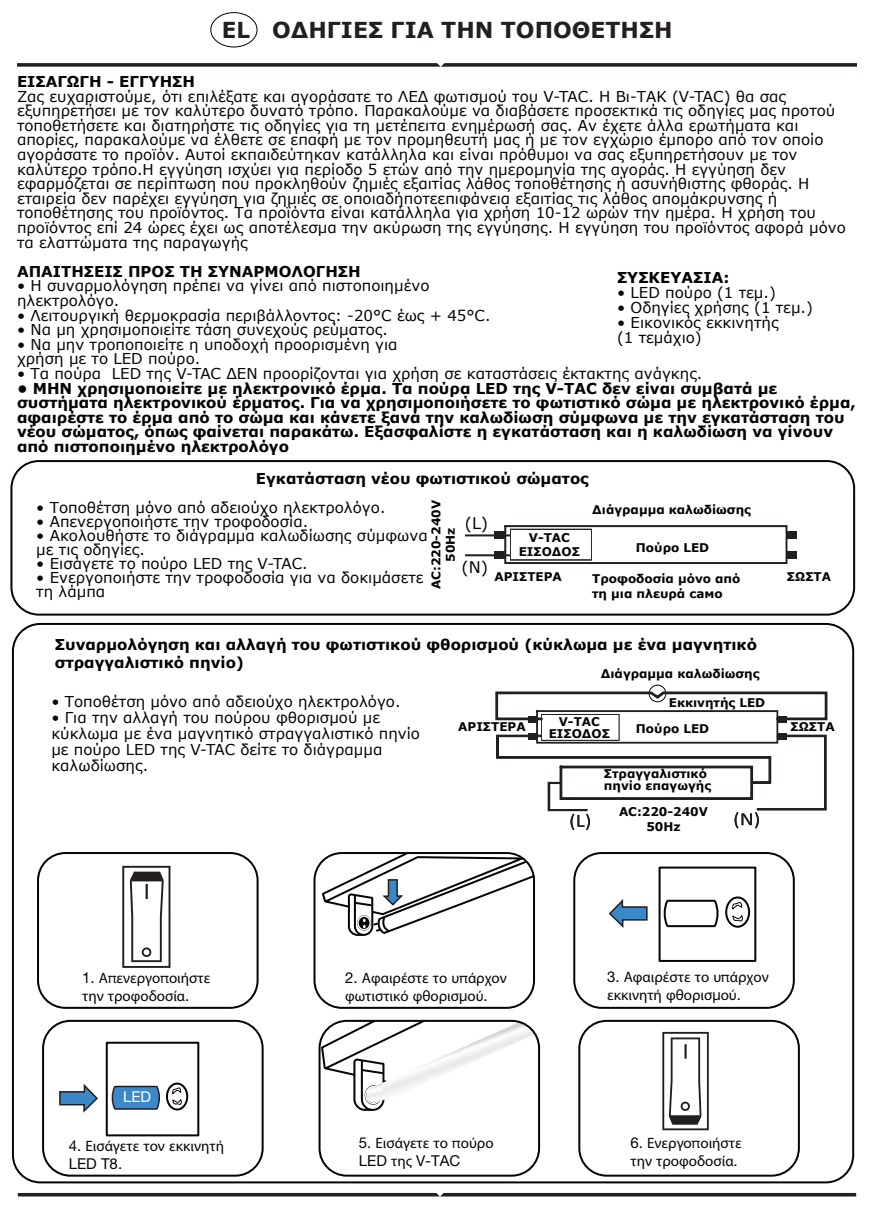
<style>
.page{position:relative;width:874px;height:1225px;background:#fff}
.page>*{position:absolute;margin:0;border:0;box-sizing:border-box;transform-origin:0 0}
.t1{font:700 22px "Verdana";color:#231f20}
.t2{font:16px "Verdana";color:#040503}
.t3{font:15px/14.6px "Verdana";color:#050504}
.t4{font:700 15px/14.6px "Verdana";color:#050504}
.t5{font:15px/16px "Verdana";color:#040504}
.t6{font:15px/18px "Myriad Pro";color:#050504}
.t7{font:700 15px/18px "Verdana";color:#040503}
.t8{font:15px "Helvetica Neue LT Pro";color:#050504}
.t9{font:15px "Helvetica Neue LT Pro";color:#fff}
.t10{font:700 12px/14.4px "Verdana";color:#040503;text-align:center}
.s1{font-family:"Helvetica Neue LT Pro"}
.s2{font-family:"Myriad Pro"}
</style>
<div class="page">
<svg style="left:17px;top:63px;width:839px;height:4px;background:#3b3738"></svg>
<hr style="left:18px;top:1193px;width:837px;height:3px;background:#231f20">
<div style="left:37px;top:852px;width:221px;height:156px;border:2px solid #050504;border-radius:27px"></div>
<div style="left:313px;top:852px;width:221px;height:156px;border:2px solid #050504;border-radius:27px"></div>
<div style="left:573px;top:852px;width:221px;height:156px;border:2px solid #050504;border-radius:27px"></div>
<svg style="left:122px;top:866px;width:48px;height:102px"></svg>
<svg style="left:319px;top:852px;width:216px;height:85px"></svg>
<div style="left:724px;top:896px;width:25px;height:31px;border:2px solid #050504;border-radius:50%"></div>
<svg style="left:731px;top:901px;width:12px;height:20px"></svg>
<svg style="left:663px;top:899px;width:56px;height:29px"></svg>
<div style="left:658px;top:866px;width:98px;height:96px;border:2px solid #050504"></div>
<svg style="left:608px;top:899px;width:40px;height:29px"></svg>
<div style="left:42px;top:1020px;width:221px;height:156px;border:2px solid #050504;border-radius:27px"></div>
<svg style="left:321px;top:1022px;width:214px;height:89px"></svg>
<div style="left:318px;top:1020px;width:222px;height:156px;border:2px solid #050504;border-radius:27px"></div>
<div style="left:578px;top:1020px;width:221px;height:156px;border:2px solid #050504;border-radius:27px"></div>
<svg style="left:662px;top:1032px;width:46px;height:98px"></svg>
<div style="left:166px;top:1082px;width:22px;height:28px;border:2px solid #050504;border-radius:50%"></div>
<svg style="left:172px;top:1087px;width:10px;height:18px"></svg>
<svg style="left:111px;top:1085px;width:49px;height:25px"></svg>
<div style="left:106px;top:1041px;width:93px;height:95px;border:2px solid #050504"></div>
<svg style="left:59px;top:1084px;width:39px;height:29px"></svg>
<svg style="left:495px;top:685px;width:333px;height:145px"></svg>
<svg style="left:504px;top:525px;width:283px;height:39px"></svg>
<div style="left:494px;top:531px;width:11px;height:8px;background:#231f20"></div>
<div style="left:494px;top:551px;width:11px;height:8px;background:#231f20"></div>
<div style="left:786px;top:531px;width:10px;height:8px;background:#231f20"></div>
<div style="left:786px;top:551px;width:10px;height:8px;background:#231f20"></div>
<hr style="left:465px;top:534px;width:44px;height:2px;background:#231f20">
<hr style="left:465px;top:554px;width:44px;height:2px;background:#231f20">
<div style="left:10px;top:460px;width:844px;height:155px;border:2px solid #050504;border-radius:27px"></div>
<div style="left:210px;top:12px;width:47px;height:35px;border:1px solid #000;border-radius:50%"></div>
<h1 class="t1" style="left:222px;top:15px;width:452px">EL ΟΔΗΓΙΕΣ ΓΙΑ ΤΗΝ ΤΟΠΟΘΕΤΗΣΗ</h1>
<p class="t4" style="left:17px;top:74px;width:179px">ΕΙΣΑΓΩΓΗ - ΕΓΓΥΗΣΗ</p>
<p class="t3" style="left:17px;top:89px;width:829px">Ζας ευχαριστούμε, ότι επιλέξατε και αγοράσατε το ΛΕΔ φωτισμού του V-TAC. Η Βι-ΤΑΚ (V-TAC) θα σας εξυπηρετήσει με τον καλύτερο δυνατό τρόπο. Παρακαλούμε να διαβάσετε προσεκτικά τις οδηγίες μας προτού τοποθετήσετε και διατηρήστε τις οδηγίες για τη μετέπειτα ενημέρωσή σας. Αν έχετε άλλα ερωτήματα και απορίες, παρακαλούμε να έλθετε σε επαφή με τον προμηθευτή μας ή με τον εγχώριο έμπορο από τον οποίο αγοράσατε το προϊόν. Αυτοί εκπαιδεύτηκαν κατάλληλα και είναι πρόθυμοι να σας εξυπηρετήσουν με τον καλύτερο τρόπο.Η εγγύηση ισχύει για περίοδο 5 ετών από την ημερομηνία της αγοράς. Η εγγύηση δεν εφαρμόζεται σε περίπτωση που προκληθούν ζημιές εξαιτίας λάθος τοποθέτησης ή ασυνήθιστης φθοράς. Η εταιρεία δεν παρέχει εγγύηση για ζημιές σε οποιαδήποτεεπιφάνεια εξαιτίας τις λάθος απομάκρυνσης ή τοποθέτησης του προϊόντος. Τα προϊόντα είναι κατάλληλα για χρήση 10-12 ωρών την ημέρα. Η χρήση του προϊόντος επί 24 ώρες έχει ως αποτέλεσμα την ακύρωση της εγγύησης. Η εγγύηση του προϊόντος αφορά μόνο τα ελαττώματα της παραγωγής</p>
<p class="t4" style="left:17px;top:264px;width:345px">ΑΠΑΙΤΗΣΕΙΣ ΠΡΟΣ ΤΗ ΣΥΝΑΡΜΟΛΟΓΗΣΗ</p>
<p class="t3" style="left:17px;top:278px;width:414px">• Η συναρμολόγηση πρέπει να γίνει από πιστοποιημένο ηλεκτρολόγο.</p>
<p class="t3" style="left:17px;top:308px;width:475px">• Λειτουργική θερμοκρασία περιβάλλοντος: -20°C έως + 45°C.</p>
<p class="t3" style="left:17px;top:322px;width:372px">• Να μη χρησιμοποιείτε τάση συνεχούς ρεύματος.</p>
<p class="t3" style="left:17px;top:337px;width:382px">• Να μην τροποποιείτε η υποδοχή προορισμένη για χρήση με το LED πούρο.</p>
<p class="t3" style="left:17px;top:366px;width:686px">• Τα πούρα LED της V-TAC ΔΕΝ προορίζονται για χρήση σε καταστάσεις έκτακτης ανάγκης.</p>
<p class="t4" style="left:17px;top:380px;width:840px">• ΜΗΝ χρησιμοποιείτε με ηλεκτρονικό έρμα. Τα πούρα LED της V-TAC δεν είναι συμβατά με συστήματα ηλεκτρονικού έρματος. Για να χρησιμοποιήσετε το φωτιστικό σώμα με ηλεκτρονικό έρμα, αφαιρέστε το έρμα από το σώμα και κάνετε ξανά την καλωδίωση σύμφωνα με την εγκατάσταση του νέου σώματος, όπως φαίνεται παρακάτω. Εξασφαλίστε η εγκατάσταση και η καλωδίωση να γίνουν από πιστοποιημένο ηλεκτρολόγο</p>
<p class="t7" style="left:616px;top:269px;width:114px">ΣΥΣΚΕΥΑΣΙΑ:</p>
<p class="t3" style="left:616px;top:285px;width:160px">• LED πούρο (1 τεμ.)</p>
<p class="t3" style="left:616px;top:300px;width:197px">• Οδηγίες χρήσης (1 τεμ.)</p>
<p class="t3" style="left:616px;top:315px;width:163px">• Εικονικός εκκινητής (1 τεμάχιο)</p>
<p class="t7" style="left:256px;top:469px;width:334px">Εγκατάσταση νέου φωτιστικού σώματος</p>
<p class="t10" style="left:428px;top:589px;width:90px;rotate:-90deg">AC:220-240V<br>50Hz</p>
<p class="t5" style="left:36px;top:500px;width:350px">• Τοποθέτση μόνο από αδειούχο ηλεκτρολόγο.</p>
<p class="t3" style="left:36px;top:514px;width:273px">• Απενεργοποιήστε την τροφοδοσία.</p>
<p class="t3" style="left:36px;top:529px;width:393px;line-height:14px">• Ακολουθήστε το διάγραμμα καλωδίωσης σύμφωνα με τις οδηγίες.</p>
<p class="t3" style="left:36px;top:556px;width:273px">• Εισάγετε το πούρο LED της V-TAC.</p>
<p class="t3" style="left:36px;top:571px;width:388px;line-height:14px">• Ενεργοποιήστε την τροφοδοσία για να δοκιμάσετε τη λάμπα</p>
<p class="t2" style="left:464px;top:512px;width:25px">(L)</p>
<p class="t2" style="left:461px;top:556px;width:28px">(N)</p>
<p class="t10" style="left:518px;top:530px;width:63px">V-TAC<br>ΕΙΣΟΔΟΣ</p>
<p class="t10" style="left:494px;top:569px;width:69px">ΑΡΙΣΤΕΡΑ</p>
<p class="t10" style="left:592px;top:502px;width:160px">Διάγραμμα καλωδίωσης</p>
<p class="t10" style="left:635px;top:540px;width:75px">Πούρο LED</p>
<p class="t10" style="left:592px;top:571px;width:150px;text-align:left">Τροφοδοσία μόνο από τη μια πλευρά само</p>
<p class="t7" style="left:55px;top:635px;width:703px">Συναρμολόγηση και αλλαγή του φωτιστικού φθορισμού (κύκλωμα με ένα μαγνητικό στραγγαλιστικό πηνίο)</p>
<p class="t10" style="left:600px;top:666px;width:160px">Διάγραμμα καλωδίωσης</p>
<p class="t5" style="left:51px;top:693px;width:350px">• Τοποθέτση μόνο από αδειούχο ηλεκτρολόγο.</p>
<p class="t5" style="left:51px;top:709px;width:370px">• Για την αλλαγή του πούρου φθορισμού με κύκλωμα με ένα μαγνητικό στραγγαλιστικό πηνίο με πούρο LED της V-TAC δείτε το διάγραμμα καλωδίωσης.</p>
<p class="t10" style="left:458px;top:719px;width:69px">ΑΡΙΣΤΕΡΑ</p>
<p class="t10" style="left:548px;top:715px;width:63px;line-height:12px">V-TAC<br>ΕΙΣΟΔΟΣ</p>
<p class="t10" style="left:668px;top:695px;width:98px">Εκκινητής LED</p>
<p class="t10" style="left:635px;top:721px;width:75px">Πούρο LED</p>
<p class="t10" style="left:603px;top:767px;width:109px;line-height:12px;text-align:left">Στραγγαλιστικό πηνίο επαγωγής</p>
<p class="t10" style="left:618px;top:804px;width:90px">AC:220-240V<br>50Hz</p>
<p class="t10" style="left:786px;top:569px;width:46px">ΣΩΣΤΑ</p>
<p class="t10" style="left:790px;top:719px;width:46px">ΣΩΣΤΑ</p>
<p class="t6" style="left:82px;top:969px;width:130px"><span class="s1">1.</span> Α<span class="s1">π</span>ενεργο<span class="s1">π</span>οιήστε την τροφοδοσία<span class="s1">.</span></p>
<p class="t6" style="left:345px;top:969px;width:163px"><span class="s1">2.</span> Αφαιρέστε το υ<span class="s1">π</span>άρχον φωτιστικό φθορισ<span class="s1">μ</span>ού<span class="s1">.</span></p>
<p class="t6" style="left:606px;top:967px;width:163px"><span class="s1">3.</span> Αφαιρέστε το υ<span class="s1">π</span>άρχον εκκινητή φθορισ<span class="s1">μ</span>ού<span class="s1">.</span></p>
<p class="t9" style="left:123px;top:1087px;width:30px">LED</p>
<p class="t6" style="left:69px;top:1137px;width:157px"><span class="s1">4.</span> Εισάγετε τον εκκινητή</p>
<p class="t8" style="left:69px;top:1155px;width:55px">LED T8.</p>
<p class="t6" style="left:358px;top:1134px;width:136px"><span class="s1">5.</span> Εισάγετε το <span class="s1">π</span>ούρο</p>
<p class="t8" style="left:358px;top:1152px;width:103px">LED <span class="s2">της</span> V-TAC</p>
<p class="t6" style="left:630px;top:1134px;width:113px"><span class="s1">6.</span> Ενεργο<span class="s1">π</span>οιήστε την τροφοδοσία<span class="s1">.</span></p>
</div>
